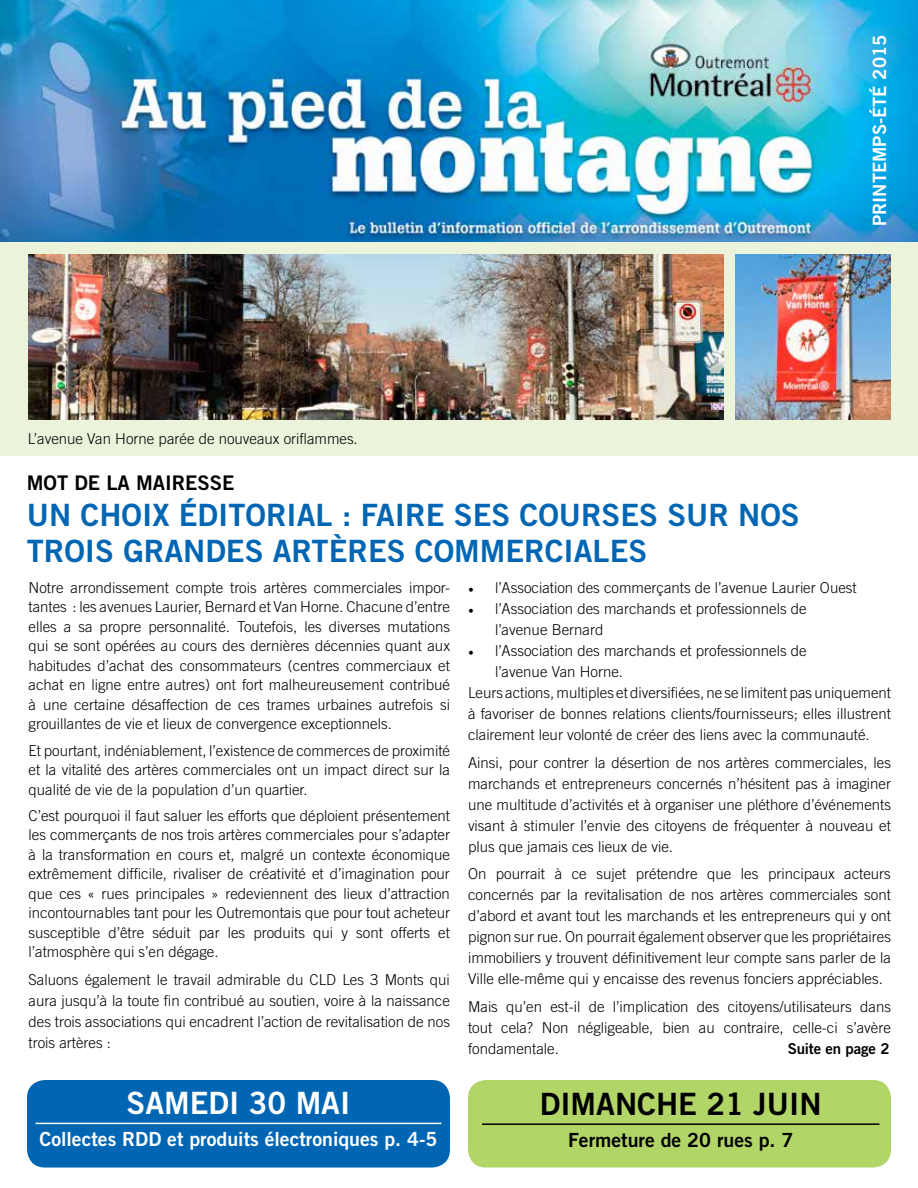
<style>
.page{position:relative;width:918px;height:1188px;background:#fff}
.page>*{position:absolute;margin:0;border:0;box-sizing:border-box;transform-origin:0 0}
.t1{font:30.75px/36px "Trade Gothic Bold Two";color:#0066b3}
.t2{font:30.75px "Trade Gothic Bold Two";color:#000}
.t3{font:30.75px "Trade Gothic Bold Two";color:#fff}
.t4{font:20.1px "Trade Gothic Bold Two";color:#000}
.t5{font:19.5px "Trade Gothic Bold Two";color:#fff}
.t6{font:19.5px "Trade Gothic Bold Two";color:#000}
.t7{font:18.3px "Trade Gothic Bold Two";color:#fff}
.t8{font:300 15px/19.5px "Trade Gothic";color:#000;text-align:justify}
.t9{font:15px "Trade Gothic Bold Two";letter-spacing:-.01em;color:#000}
.s1{font-family:"Minion Pro";font-weight:400}
</style>
<div class="page">
<div style="left:0;top:241px;width:918px;height:215px;background:#ebf4db"></div>
<div style="left:468px;top:1080px;width:423px;height:88px;background:#b2d567;border-radius:18px"></div>
<div style="left:27px;top:1080px;width:423px;height:88px;background:#0066b3;border-radius:18px"></div>
<img style="left:0;top:0;width:918px;height:241px">
<hr style="left:36px;top:1123px;width:405px;height:1px;background:#fff">
<hr style="left:482px;top:1123px;width:397px;height:2px;background:#000">
<img style="left:736px;top:254px;width:155px;height:165px">
<img style="left:29px;top:254px;width:695px;height:165px">
<p class="t7" style="left:868px;top:226px;width:193px;rotate:-90deg">PRINTEMPS-ÉTÉ 2015</p>
<p class="t8" style="left:28px;top:429px;width:332px">L’avenue Van Horne parée de nouveaux oriflammes.</p>
<h2 class="t4" style="left:27px;top:470px;width:209px">MOT DE LA MAIRESSE</h2>
<h1 class="t1" style="left:27px;top:496px;width:774px">UN CHOIX ÉDITORIAL : FAIRE SES COURSES SUR NOS<br>TROIS GRANDES ARTÈRES COMMERCIALES</h1>
<p class="t8" style="left:29px;top:578px;width:423px">Notre arrondissement compte trois artères commerciales impor&shy;tantes : les avenues Laurier, Bernard et Van Horne. Chacune d’entre elles a sa propre personnalité. Toutefois, les diverses mutations qui se sont opérées au cours des dernières décennies quant aux habitudes d’achat des consommateurs (centres commerciaux et achat en ligne entre autres) ont fort malheureusement contribué à une certaine désaffection de ces trames urbaines autrefois si grouillantes de vie et lieux de convergence exceptionnels.</p>
<p class="t8" style="left:29px;top:740px;width:423px">Et pourtant, indéniablement, l’existence de commerces de proximité et la vitalité des artères commerciales ont un impact direct sur la qualité de vie de la population d’un quartier.</p>
<p class="t8" style="left:29px;top:806px;width:423px">C’est pourquoi il faut saluer les efforts que déploient présentement les commerçants de nos trois artères commerciales pour s’adapter à la transformation en cours et, malgré un contexte économique extrêmement difficile, rivaliser de créativité et d’imagination pour que ces « rues principales » redeviennent des lieux d’attraction incontournables tant pour les Outremontais que pour tout acheteur susceptible d’être séduit par les produits qui y sont offerts et l’atmosphère qui s’en dégage.</p>
<p class="t8" style="left:29px;top:969px;width:423px;line-height:21px">Saluons également le travail admirable du CLD Les 3 Monts qui aura jusqu’à la toute fin contribué au soutien, voire à la naissance des trois associations qui encadrent l’action de revitalisation de nos trois artères :</p>
<h1 class="t3" style="left:127px;top:1084px;width:225px">SAMEDI 30 MAI</h1>
<h3 class="t5" style="left:39px;top:1127px;width:400px">Collectes RDD et produits électroniques p. 4-5</h3>
<p class="t8" style="left:468px;top:578px;width:390px"><span class="s1">•</span> l’Association des commerçants de l’avenue Laurier Ouest</p>
<p class="t8" style="left:495px;top:598px;width:313px;line-height:21px;text-indent:-27px"><span class="s1">•</span> l’Association des marchands et professionnels de l’avenue Bernard</p>
<p class="t8" style="left:468px;top:641px;width:340px"><span class="s1">•</span> l’Association des marchands et professionnels de</p>
<p class="t8" style="left:495px;top:662px;width:130px">l’avenue Van Horne.</p>
<p class="t8" style="left:468px;top:683px;width:425px">Leurs actions, multiples et diversifiées, ne se limitent pas uniquement</p>
<p class="t8" style="left:468px;top:704px;width:424px">à favoriser de bonnes relations clients/fournisseurs; elles illustrent</p>
<p class="t8" style="left:468px;top:725px;width:403px">clairement leur volonté de créer des liens avec la communauté.</p>
<p class="t8" style="left:468px;top:752px;width:425px;line-height:21px">Ainsi, pour contrer la désertion de nos artères commerciales, les marchands et entrepreneurs concernés n’hésitent pas à imaginer une multitude d’activités et à organiser une pléthore d’événements visant à stimuler l’envie des citoyens de fréquenter à nouveau et plus que jamais ces lieux de vie.</p>
<p class="t8" style="left:468px;top:863px;width:425px;line-height:21px">On pourrait à ce sujet prétendre que les principaux acteurs concernés par la revitalisation de nos artères commerciales sont d’abord et avant tout les marchands et les entrepreneurs qui y ont pignon sur rue. On pourrait également observer que les propriétaires immobiliers y trouvent définitivement leur compte sans parler de la Ville elle-même qui y encaisse des revenus fonciers appréciables.</p>
<p class="t8" style="left:468px;top:996px;width:425px;line-height:21px">Mais qu’en est-il de l’implication des citoyens/utilisateurs dans tout cela? Non négligeable, bien au contraire, celle-ci s’avère fondamentale.</p>
<p class="t9" style="left:788px;top:1039px;width:103px">Suite en page 2</p>
<h1 class="t2" style="left:540px;top:1085px;width:283px">DIMANCHE 21 JUIN</h1>
<h3 class="t6" style="left:568px;top:1128px;width:227px">Fermeture de 20 rues p. 7</h3>
</div>
